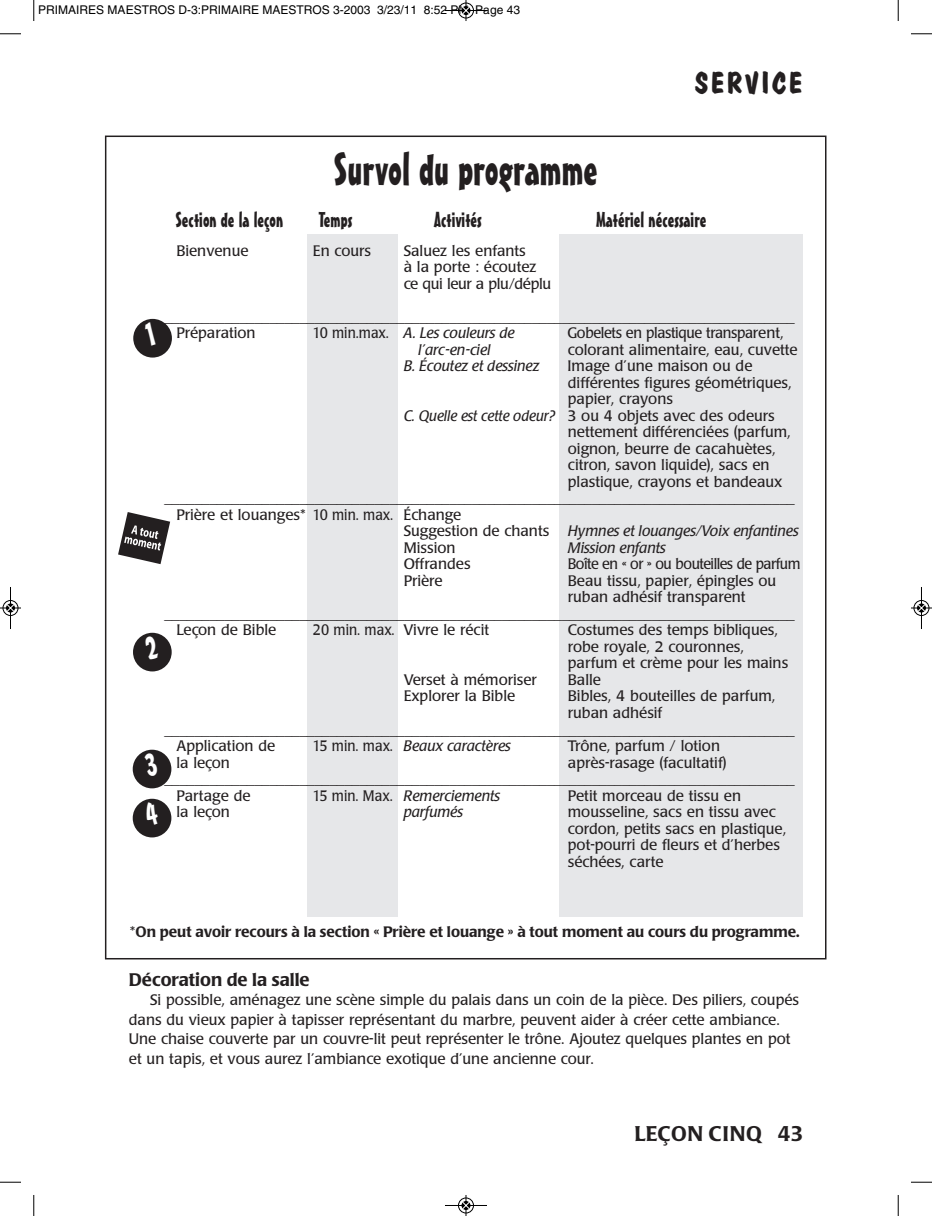
<style>
.page{position:relative;width:932px;height:1216px;background:#fff}
.page>*{position:absolute;margin:0;border:0;box-sizing:border-box;transform-origin:0 0}
.t1{font:45px "Mister Earl BT";color:#231f20}
.t2{font:700 30px "Dom Casual D";letter-spacing:.095em;color:#231f20}
.t3{font:21px "Mister Earl BT";color:#231f20}
.t4{font:500 21px "Poppl Laudatio";letter-spacing:.02em;color:#231f20}
.t5{font:500 18px "Poppl Laudatio";color:#231f20}
.t6{font:15px/16.5px "Poppl Laudatio";color:#231f20}
.t7{font:500 15px "Poppl Laudatio";color:#231f20}
.t8{font:italic 15px "Poppl Laudatio";color:#231f20}
.t9{font:15px "Poppl Laudatio";letter-spacing:-.025em;color:#231f20;scale:.96 1}
.t10{font:15px "Poppl Laudatio";letter-spacing:-.035em;color:#231f20;scale:.95 1}
.t11{font:15px "Poppl Laudatio";color:#231f20;scale:.9 1}
.t12{font:12px "Helvetica";color:#000}
.s1{font-style:normal}
.s2{font-style:italic}
.s3{font-weight:400}
</style>
<div class="page">
<div style="left:308px;top:234px;width:90px;height:683px;background:#e6e7e9"></div>
<div style="left:560px;top:234px;width:243px;height:683px;background:#e6e7e9"></div>
<div style="left:133px;top:319px;width:39px;height:38px;background:#231f20;border-radius:50%"></div>
<svg style="left:118px;top:512px;width:52px;height:52px"></svg>
<div style="left:133px;top:632px;width:39px;height:39px;background:#231f20;border-radius:50%"></div>
<div style="left:133px;top:749px;width:38px;height:39px;background:#231f20;border-radius:50%"></div>
<div style="left:133px;top:798px;width:38px;height:39px;background:#231f20;border-radius:50%"></div>
<svg style="left:33px;top:0;width:2px;height:21px"></svg>
<svg style="left:0;top:33px;width:21px;height:2px"></svg>
<svg style="left:897px;top:0;width:2px;height:21px"></svg>
<svg style="left:911px;top:33px;width:21px;height:2px"></svg>
<svg style="left:33px;top:1195px;width:2px;height:20px"></svg>
<svg style="left:0;top:1181px;width:21px;height:1px"></svg>
<svg style="left:897px;top:1195px;width:2px;height:20px"></svg>
<svg style="left:911px;top:1181px;width:21px;height:1px"></svg>
<div style="left:458px;top:3px;width:16px;height:15px;border:1px solid #fff;border-radius:50%"></div>
<div style="left:461px;top:6px;width:10px;height:9px;background:#9d9d9d;border-radius:50%"></div>
<hr style="left:445px;top:10px;width:42px;height:1px;background:#000">
<div style="left:458px;top:3px;width:15px;height:15px;border:1px solid #000;border-radius:50%"></div>
<svg style="left:462px;top:0;width:8px;height:21px"></svg>
<div style="left:458px;top:1197px;width:16px;height:15px;border:1px solid #fff;border-radius:50%"></div>
<hr style="left:445px;top:1204px;width:42px;height:1px;background:#000">
<div style="left:458px;top:1197px;width:15px;height:15px;border:1px solid #000;border-radius:50%"></div>
<svg style="left:462px;top:1195px;width:8px;height:20px"></svg>
<hr style="left:10px;top:587px;width:1px;height:42px;background:#000">
<div style="left:3px;top:600px;width:15px;height:15px;border:1px solid #000;border-radius:50%"></div>
<svg style="left:0;top:604px;width:21px;height:7px"></svg>
<hr style="left:921px;top:587px;width:1px;height:42px;background:#000">
<div style="left:913px;top:600px;width:16px;height:15px;border:1px solid #000;border-radius:50%"></div>
<svg style="left:911px;top:604px;width:21px;height:7px"></svg>
<p class="t12" style="left:38px;top:5px;width:483px">PRIMAIRES MAESTROS D-3:PRIMAIRE MAESTROS 3-2003 3/23/11 8:52 PM Page 43</p>
<h1 class="t1" style="left:333px;top:152px;width:266px">Survol du programme</h1>
<h2 class="t2" style="left:694px;top:65px;width:109px">SERVICE</h2>
<h3 class="t3" style="left:175px;top:211px;width:109px">Section de la leçon</h3>
<h3 class="t3" style="left:319px;top:211px;width:35px">Temps</h3>
<h3 class="t3" style="left:434px;top:211px;width:49px">Activités</h3>
<h3 class="t3" style="left:596px;top:211px;width:112px">Matériel nécessaire</h3>
<p class="t6" style="left:176px;top:243px;width:74px">Bienvenue</p>
<p class="t6" style="left:313px;top:243px;width:60px">En cours</p>
<p class="t6" style="left:403px;top:243px;width:149px">Saluez les enfants<br>à la porte : écoutez ce qui leur a plu/déplu</p>
<p class="t7" style="left:164px;top:310px;width:631px">____________________________________________________________________________________</p>
<p class="t6" style="left:176px;top:326px;width:81px">Préparation</p>
<p class="t8" style="left:313px;top:327px;width:203px"><span class="s1">10 min.max.</span> A. Les couleurs de</p>
<p class="t9" style="left:567px;top:327px;width:227px">Gobelets en plastique transparent,</p>
<p class="t8" style="left:418px;top:343px;width:74px">l’arc-en-ciel</p>
<p class="t6" style="left:568px;top:342px;width:231px">colorant alimentaire, eau, cuvette</p>
<p class="t8" style="left:403px;top:360px;width:137px">B. Écoutez et dessinez</p>
<p class="t6" style="left:567px;top:359px;width:186px">Image d’une maison ou de</p>
<p class="t6" style="left:568px;top:375px;width:225px">différentes figures géométriques,</p>
<p class="t6" style="left:568px;top:392px;width:107px">papier, crayons</p>
<p class="t6" style="left:403px;top:408px;width:372px"><span class="s2">C. Quelle est cette odeur?</span> 3 ou 4 objets avec des odeurs</p>
<p class="t6" style="left:568px;top:425px;width:224px">nettement différenciées (parfum,</p>
<p class="t6" style="left:568px;top:441px;width:209px">oignon, beurre de cacahuètes,</p>
<p class="t6" style="left:568px;top:458px;width:203px">citron, savon liquide), sacs en</p>
<p class="t6" style="left:568px;top:474px;width:216px">plastique, crayons et bandeaux</p>
<p class="t7" style="left:164px;top:492px;width:632px">____________________________________________________________________________________</p>
<p class="t6" style="left:403px;top:507px;width:396px;text-indent:-227px">Prière et louanges* 10 min. max. Échange<br>Suggestion de chants <span class="s2">Hymnes et louanges/Voix enfantines<br></span>Mission</p>
<p class="t8" style="left:568px;top:541px;width:99px">Mission enfants</p>
<p class="t6" style="left:403px;top:557px;width:68px">Offrandes</p>
<p class="t10" style="left:568px;top:558px;width:246px">Boîte en « or » ou bouteilles de parfum</p>
<p class="t6" style="left:403px;top:573px;width:41px">Prière</p>
<p class="t6" style="left:568px;top:573px;width:210px">Beau tissu, papier, épingles ou ruban adhésif transparent</p>
<p class="t7" style="left:164px;top:607px;width:631px">____________________________________________________________________________________</p>
<p class="t6" style="left:176px;top:623px;width:101px">Leçon de Bible</p>
<p class="t11" style="left:313px;top:624px;width:197px">20 min. max. Vivre le récit</p>
<p class="t6" style="left:567px;top:623px;width:222px">Costumes des temps bibliques, robe royale, 2 couronnes, parfum et crème pour les mains</p>
<p class="t6" style="left:403px;top:672px;width:135px">Verset à mémoriser</p>
<p class="t6" style="left:568px;top:672px;width:35px">Balle</p>
<p class="t6" style="left:403px;top:689px;width:113px">Explorer la Bible</p>
<p class="t6" style="left:568px;top:689px;width:209px">Bibles, 4 bouteilles de parfum, ruban adhésif</p>
<p class="t6" style="left:176px;top:738px;width:100px">Application de</p>
<p class="t8" style="left:313px;top:739px;width:199px"><span class="s1">15 min. max.</span> Beaux caractères</p>
<p class="t6" style="left:567px;top:738px;width:154px">Trône, parfum / lotion</p>
<p class="t6" style="left:176px;top:755px;width:55px">la leçon</p>
<p class="t6" style="left:568px;top:755px;width:160px">après-rasage (facultatif)</p>
<p class="t7" style="left:164px;top:772px;width:631px">____________________________________________________________________________________</p>
<p class="t6" style="left:176px;top:788px;width:76px">Partage de</p>
<p class="t8" style="left:313px;top:789px;width:189px"><span class="s1">15 min. Max.</span> Remerciements</p>
<p class="t6" style="left:567px;top:788px;width:175px">Petit morceau de tissu en</p>
<p class="t6" style="left:176px;top:804px;width:55px">la leçon</p>
<p class="t8" style="left:403px;top:805px;width:61px">parfumés</p>
<p class="t6" style="left:568px;top:804px;width:220px">mousseline, sacs en tissu avec cordon, petits sacs en plastique, pot-pourri de fleurs et d’herbes séchées, carte</p>
<p class="t7" style="left:130px;top:925px;width:671px"><span class="s3">*</span>On peut avoir recours à la section « Prière et louange » à tout moment au cours du programme.</p>
<p class="t5" style="left:129px;top:971px;width:182px">Décoration de la salle</p>
<p class="t6" style="left:129px;top:991px;width:671px;line-height:19.5px;text-indent:21px">Si possible, aménagez une scène simple du palais dans un coin de la pièce. Des piliers, coupés dans du vieux papier à tapisser représentant du marbre, peuvent aider à créer cette ambiance.<br>Une chaise couverte par un couvre-lit peut représenter le trône. Ajoutez quelques plantes en pot et un tapis, et vous aurez l’ambiance exotique d’une ancienne cour.</p>
<h3 class="t4" style="left:634px;top:1124px;width:170px">LEÇON CINQ 43</h3>
</div>
